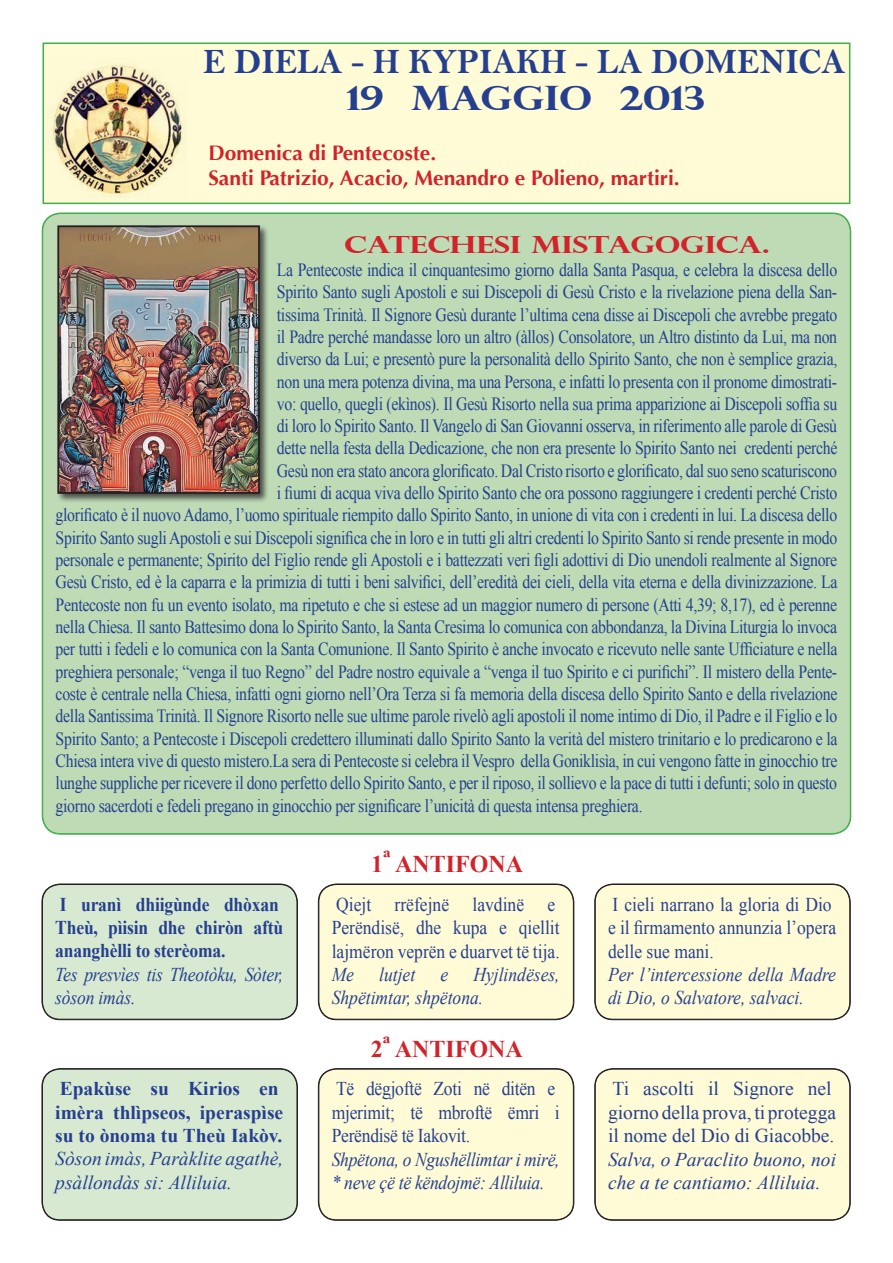
<style>
.page{position:relative;width:893px;height:1263px;background:#fff}
.page>*{position:absolute;margin:0;border:0;box-sizing:border-box;transform-origin:0 0}
.t1{font:36px "Bell MT Bold";color:#253f8e;scale:.95 1}
.Body_Text_Indent{font:700 33.6px "Perpetua Titling";color:#253f8e;scale:1.2 1}
.Normale{font:700 24px "Times New Roman";color:#d1232a}
.No_Spacing{font:700 23.7px "Perpetua Titling";letter-spacing:-.01em;color:#d1232a;scale:1.32 1}
.Corpo_del_testo_2{font:700 21px "Optima";color:#d1232a}
.Normale-2{font:700 21px "Optima";color:#d1232a}
.Normale-3{font:19.5px/23.4px "Times New Roman";color:#253f8e;scale:.9 1}
.Normale-4{font:italic 19.5px/23.4px "Times New Roman";color:#253f8e;scale:.9 1}
.Normale-5{font:italic 19.5px/23.4px "Times New Roman";color:#253f8e}
.Normale-6{font:19.5px/23.4px "Times New Roman";color:#253f8e}
.Normale-7{font:700 19.5px/23.4px "Times New Roman";letter-spacing:-.01em;color:#253f8e;scale:.9 1}
.Normale-8{font:700 19.5px/23.4px "Times New Roman";letter-spacing:-.01em;color:#253f8e}
.No_Spacing-2{font:18.6px "Times New Roman";letter-spacing:-.02em;color:#253f8e;scale:.85 1}
</style>
<div class="page">
<div style="left:43px;top:213px;width:807px;height:621px;background:#bedbb6;border-radius:18px"></div>
<div style="left:42px;top:1069px;width:255px;height:151px;background:#d8e9d2;border-radius:18px"></div>
<div style="left:42px;top:1069px;width:255px;height:151px;border:1px solid #231f20;border-radius:18px"></div>
<div style="left:42px;top:884px;width:255px;height:135px;background:#d8e9d2;border-radius:18px"></div>
<div style="left:42px;top:884px;width:255px;height:135px;border:1px solid #231f20;border-radius:18px"></div>
<div style="left:319px;top:1069px;width:255px;height:151px;background:#fffbd6;border-radius:18px"></div>
<div style="left:319px;top:1069px;width:254px;height:151px;border:1px solid #231f20;border-radius:18px"></div>
<div style="left:319px;top:884px;width:255px;height:135px;background:#fffbd6;border-radius:18px"></div>
<div style="left:319px;top:884px;width:254px;height:135px;border:1px solid #231f20;border-radius:18px"></div>
<div style="left:595px;top:1069px;width:255px;height:151px;background:#fffbd6;border-radius:18px"></div>
<div style="left:595px;top:1069px;width:255px;height:151px;border:1px solid #231f20;border-radius:18px"></div>
<div style="left:595px;top:884px;width:255px;height:135px;background:#fffbd6;border-radius:18px"></div>
<div style="left:595px;top:884px;width:255px;height:135px;border:1px solid #231f20;border-radius:18px"></div>
<div style="left:43px;top:43px;width:807px;height:161px;background:#fffbd6;border:2px solid #40ae49"></div>
<img style="left:52px;top:64px;width:132px;height:133px">
<div style="left:56px;top:224px;width:214px;height:280px;background:#231f20;opacity:.75"></div>
<img style="left:60px;top:228px;width:197px;height:263px">
<div style="left:57px;top:225px;width:203px;height:269px;border:2px solid #231f20"></div>
<p class="t1" style="left:203px;top:40px;width:677px">E DIELA - H KYPIAKH - LA DOMENICA</p>
<p class="Body_Text_Indent" style="left:346px;top:77px;width:301px">19 MAGGIO 2013</p>
<p class="Normale-2" style="left:208px;top:141px;width:229px">Domenica di Pentecoste.</p>
<p class="Corpo_del_testo_2" style="left:208px;top:166px;width:473px">Santi Patrizio, Acacio, Menandro e Polieno, martiri.</p>
<p class="No_Spacing" style="left:344px;top:229px;width:324px">CATECHESI MISTAGOGICA.</p>
<p class="No_Spacing-2" style="left:277px;top:257px;width:661px">La Pentecoste indica il cinquantesimo giorno dalla Santa Pasqua, e celebra la discesa dello</p>
<p class="No_Spacing-2" style="left:277px;top:279px;width:661px">Spirito Santo sugli Apostoli e sui Discepoli di Gesù Cristo e la rivelazione piena della San-</p>
<p class="No_Spacing-2" style="left:277px;top:302px;width:661px">tissima Trinità. Il Signore Gesù durante l’ultima cena disse ai Discepoli che avrebbe pregato</p>
<p class="No_Spacing-2" style="left:277px;top:324px;width:661px">il Padre perché mandasse loro un altro (àllos) Consolatore, un Altro distinto da Lui, ma non</p>
<p class="No_Spacing-2" style="left:277px;top:346px;width:661px">diverso da Lui; e presentò pure la personalità dello Spirito Santo, che non è semplice grazia,</p>
<p class="No_Spacing-2" style="left:277px;top:369px;width:661px">non una mera potenza divina, ma una Persona, e infatti lo presenta con il pronome dimostrati-</p>
<p class="No_Spacing-2" style="left:277px;top:391px;width:661px">vo: quello, quegli (ekìnos). Il Gesù Risorto nella sua prima apparizione ai Discepoli soffia su</p>
<p class="No_Spacing-2" style="left:277px;top:413px;width:661px">di loro lo Spirito Santo. Il Vangelo di San Giovanni osserva, in riferimento alle parole di Gesù</p>
<p class="No_Spacing-2" style="left:277px;top:436px;width:661px">dette nella festa della Dedicazione, che non era presente lo Spirito Santo nei credenti perché</p>
<p class="No_Spacing-2" style="left:277px;top:458px;width:661px">Gesù non era stato ancora glorificato. Dal Cristo risorto e glorificato, dal suo seno scaturiscono</p>
<p class="No_Spacing-2" style="left:277px;top:480px;width:661px">i fiumi di acqua viva dello Spirito Santo che ora possono raggiungere i credenti perché Cristo</p>
<p class="No_Spacing-2" style="left:56px;top:503px;width:921px">glorificato è il nuovo Adamo, l’uomo spirituale riempito dallo Spirito Santo, in unione di vita con i credenti in lui. La discesa dello</p>
<p class="No_Spacing-2" style="left:56px;top:525px;width:921px">Spirito Santo sugli Apostoli e sui Discepoli significa che in loro e in tutti gli altri credenti lo Spirito Santo si rende presente in modo</p>
<p class="No_Spacing-2" style="left:56px;top:547px;width:921px">personale e permanente; Spirito del Figlio rende gli Apostoli e i battezzati veri figli adottivi di Dio unendoli realmente al Signore</p>
<p class="No_Spacing-2" style="left:56px;top:570px;width:921px">Gesù Cristo, ed è la caparra e la primizia di tutti i beni salvifici, dell’eredità dei cieli, della vita eterna e della divinizzazione. La</p>
<p class="No_Spacing-2" style="left:56px;top:592px;width:921px">Pentecoste non fu un evento isolato, ma ripetuto e che si estese ad un maggior numero di persone (Atti 4,39; 8,17), ed è perenne</p>
<p class="No_Spacing-2" style="left:56px;top:614px;width:921px">nella Chiesa. Il santo Battesimo dona lo Spirito Santo, la Santa Cresima lo comunica con abbondanza, la Divina Liturgia lo invoca</p>
<p class="No_Spacing-2" style="left:56px;top:637px;width:921px">per tutti i fedeli e lo comunica con la Santa Comunione. Il Santo Spirito è anche invocato e ricevuto nelle sante Ufficiature e nella</p>
<p class="No_Spacing-2" style="left:56px;top:659px;width:921px">preghiera personale; “venga il tuo Regno” del Padre nostro equivale a “venga il tuo Spirito e ci purifichi”. Il mistero della Pente-</p>
<p class="No_Spacing-2" style="left:56px;top:681px;width:921px">coste è centrale nella Chiesa, infatti ogni giorno nell’Ora Terza si fa memoria della discesa dello Spirito Santo e della rivelazione</p>
<p class="No_Spacing-2" style="left:56px;top:704px;width:921px">della Santissima Trinità. Il Signore Risorto nelle sue ultime parole rivelò agli apostoli il nome intimo di Dio, il Padre e il Figlio e lo</p>
<p class="No_Spacing-2" style="left:56px;top:726px;width:921px">Spirito Santo; a Pentecoste i Discepoli credettero illuminati dallo Spirito Santo la verità del mistero trinitario e lo predicarono e la</p>
<p class="No_Spacing-2" style="left:56px;top:748px;width:921px">Chiesa intera vive di questo mistero.La sera di Pentecoste si celebra il Vespro della Goniklisìa, in cui vengono fatte in ginocchio tre</p>
<p class="No_Spacing-2" style="left:56px;top:771px;width:921px">lunghe suppliche per ricevere il dono perfetto dello Spirito Santo, e per il riposo, il sollievo e la pace di tutti i defunti; solo in questo</p>
<p class="No_Spacing-2" style="left:56px;top:793px;width:692px">giorno sacerdoti e fedeli pregano in ginocchio per significare l’unicità di questa intensa preghiera.</p>
<p class="Normale" style="left:371px;top:847px;width:153px">1ª ANTIFONA</p>
<p class="Normale-7" style="left:55px;top:892px;width:255px">I uranì dhiigùnde dhòxan<br>Theù, pìisin dhe chiròn aftù ananghèlli to sterèoma.</p>
<p class="Normale-4" style="left:55px;top:962px;width:255px">Tes presvìes tis Theotòku, Sòter, sòson imàs.</p>
<p class="Normale-8" style="left:55px;top:1076px;width:230px">Epakùse su Kirios en imèra thlìpseos, iperaspìse su to ònoma tu Theù Iakòv.</p>
<p class="Normale-5" style="left:55px;top:1147px;width:229px">Sòson imàs, Paràklite agathè, psàllondàs si: Alliluia.</p>
<p class="Normale-3" style="left:332px;top:892px;width:255px">Qiejt rrëfejnë lavdinë e<br>Perëndisë, dhe kupa e qiellit lajmëron veprën e duarvet të tija.</p>
<p class="Normale-4" style="left:332px;top:962px;width:26px">Me</p>
<p class="Normale-4" style="left:379px;top:962px;width:42px">lutjet</p>
<p class="Normale-4" style="left:440px;top:962px;width:10px">e</p>
<p class="Normale-4" style="left:332px;top:962px;width:255px;text-indent:142px">Hyjlindëses,<br>Shpëtimtar, shpëtona.</p>
<p class="Normale" style="left:371px;top:1033px;width:153px">2ª ANTIFONA</p>
<p class="Normale-3" style="left:332px;top:1077px;width:255px">Të dëgjoftë Zoti në ditën e mjerimit; të mbroftë ëmri i<br>Perëndisë të Iakovit.</p>
<p class="Normale-4" style="left:332px;top:1147px;width:255px">Shpëtona, o Ngushëllimtar i mirë, * neve çë të këndojmë: Alliluia.</p>
<p class="Normale-3" style="left:608px;top:892px;width:255px">I cieli narrano la gloria di Dio e il firmamento annunzia l’opera delle sue mani.</p>
<p class="Normale-4" style="left:608px;top:962px;width:255px">Per l’intercessione della Madre di Dio, o Salvatore, salvaci.</p>
<p class="Normale-6" style="left:608px;top:1077px;width:230px">Ti ascolti il Signore nel giorno della prova, ti protegga il nome del Dio di Giacobbe.</p>
<p class="Normale-5" style="left:608px;top:1147px;width:229px">Salva, o Paraclito buono, noi che a te cantiamo: Alliluia.</p>
</div>
